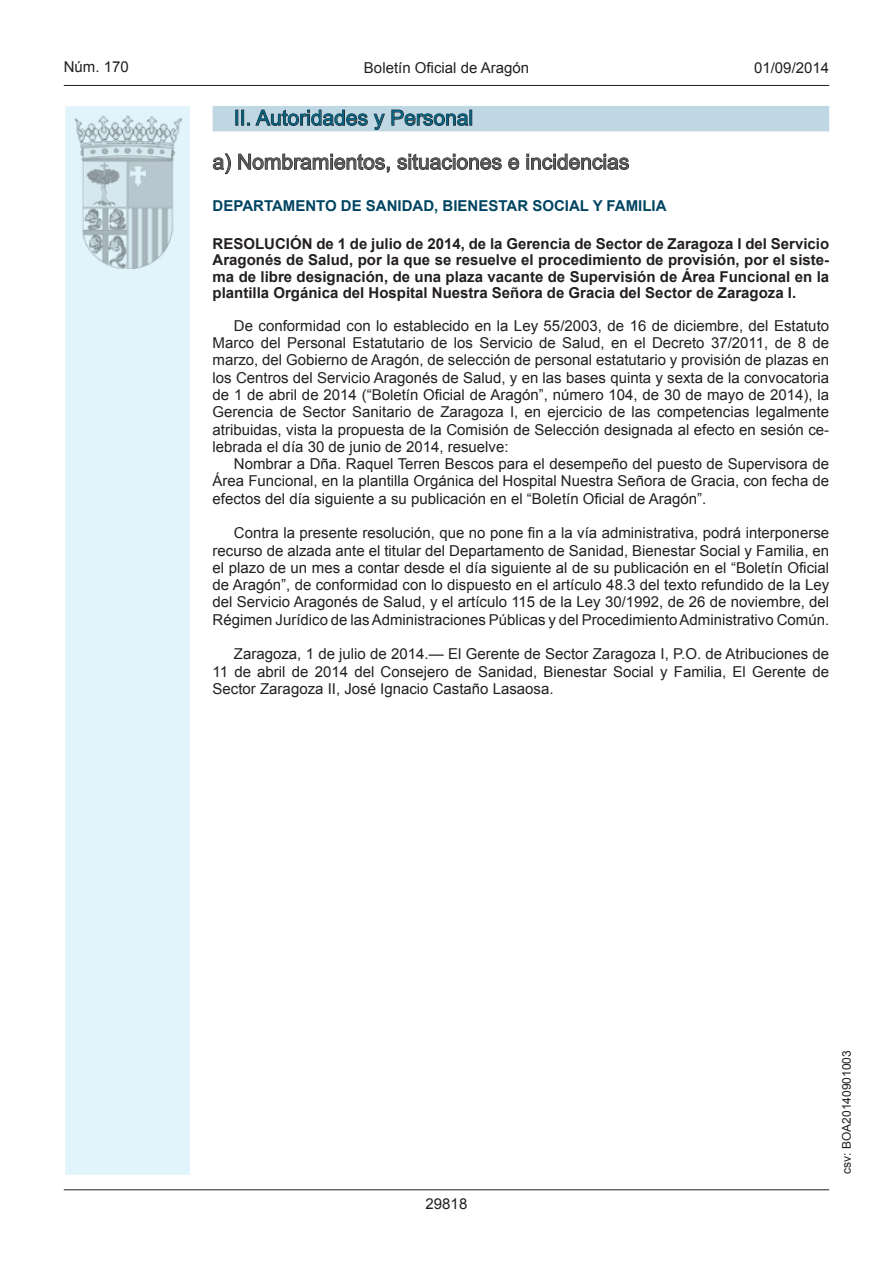
<style>
.page{position:relative;width:893px;height:1263px;background:#fff}
.page>*{position:absolute;margin:0;border:0;box-sizing:border-box;transform-origin:0 0}
.t1{font:21px "Arial";color:#57585a}
.t2{font:21px "Arial";color:#006180}
.t3{font:15px/17.2px "Arial";color:#231f20;text-align:justify}
.t4{font:700 15px/16.5px "Arial";color:#231f20;text-align:justify}
.t5{font:700 15px "Arial";color:#004462}
.t6{font:12px "Arial";color:#231f20}
</style>
<div class="page">
<hr style="left:64px;top:85px;width:765px;height:1px;background:#231f20">
<div style="left:64px;top:105px;width:127px;height:1071px;background:#e1f4fc;border:2px solid #fff"></div>
<img style="left:75px;top:115px;width:106px;height:153px">
<hr style="left:64px;top:1189px;width:765px;height:1px;background:#231f20">
<div style="left:213px;top:106px;width:616px;height:25px;background:#bfd6e3"></div>
<svg style="left:236px;top:109px;width:132px;height:17px"></svg>
<svg style="left:374px;top:114px;width:11px;height:16px"></svg>
<svg style="left:391px;top:109px;width:81px;height:17px"></svg>
<svg style="left:213px;top:153px;width:18px;height:21px"></svg>
<svg style="left:238px;top:153px;width:152px;height:20px"></svg>
<svg style="left:397px;top:154px;width:105px;height:16px"></svg>
<svg style="left:508px;top:157px;width:11px;height:13px"></svg>
<svg style="left:527px;top:153px;width:102px;height:17px"></svg>
<p class="t3" style="left:64px;top:59px;width:67px">Núm. 170</p>
<p class="t3" style="left:364px;top:59px;width:167px">Boletín Oficial de Aragón</p>
<p class="t3" style="left:754px;top:59px;width:77px">01/09/2014</p>
<h1 class="t2" style="left:234px;top:104px;width:241px">II. Autoridades y Personal</h1>
<h1 class="t1" style="left:213px;top:148px;width:418px">a) Nombramientos, situaciones e incidencias</h1>
<p class="t5" style="left:213px;top:196px;width:455px">DEPARTAMENTO DE SANIDAD, BIENESTAR SOCIAL Y FAMILIA</p>
<p class="t4" style="left:213px;top:236px;width:618px">RESOLUCIÓN de 1 de julio de 2014, de la Gerencia de Sector de Zaragoza I del Servicio Aragonés de Salud, por la que se resuelve el procedimiento de provisión, por el siste&shy;ma de libre designación, de una plaza vacante de Supervisión de Área Funcional en la plantilla Orgánica del Hospital Nuestra Señora de Gracia del Sector de Zaragoza I.</p>
<p class="t3" style="left:213px;top:317px;width:618px;text-indent:21px">De conformidad con lo establecido en la Ley 55/2003, de 16 de diciembre, del Estatuto Marco del Personal Estatutario de los Servicio de Salud, en el Decreto 37/2011, de 8 de marzo, del Gobierno de Aragón, de selección de personal estatutario y provisión de plazas en los Centros del Servicio Aragonés de Salud, y en las bases quinta y sexta de la convocatoria de 1 de abril de 2014 (“Boletín Oficial de Aragón”, número 104, de 30 de mayo de 2014), la Gerencia de Sector Sanitario de Zaragoza I, en ejercicio de las competencias legalmente atribuidas, vista la propuesta de la Comisión de Selección designada al efecto en sesión ce&shy;lebrada el día 30 de junio de 2014, resuelve:</p>
<p class="t3" style="left:213px;top:455px;width:618px;text-indent:21px">Nombrar a Dña. Raquel Terren Bescos para el desempeño del puesto de Supervisora de Área Funcional, en la plantilla Orgánica del Hospital Nuestra Señora de Gracia, con fecha de efectos del día siguiente a su publicación en el “Boletín Oficial de Aragón”.</p>
<p class="t3" style="left:213px;top:524px;width:618px;text-indent:21px">Contra la presente resolución, que no pone fin a la vía administrativa, podrá interponerse recurso de alzada ante el titular del Departamento de Sanidad, Bienestar Social y Familia, en el plazo de un mes a contar desde el día siguiente al de su publicación en el “Boletín Oficial de Aragón”, de conformidad con lo dispuesto en el artículo 48.3 del texto refundido de la Ley del Servicio Aragonés de Salud, y el artículo 115 de la Ley 30/1992, de 26 de noviembre, del Régimen Jurídico de las Administraciones Públicas y del Procedimiento Administrativo Común.</p>
<p class="t3" style="left:213px;top:645px;width:618px;text-indent:21px">Zaragoza, 1 de julio de 2014.— El Gerente de Sector Zaragoza I, P.O. de Atribuciones de 11 de abril de 2014 del Consejero de Sanidad, Bienestar Social y Familia, El Gerente de Sector Zaragoza II, José Ignacio Castaño Lasaosa.</p>
<p class="t3" style="left:426px;top:1195px;width:43px">29818</p>
<p class="t6" style="left:839px;top:1174px;width:125px;rotate:-90deg">csv: BOA20140901003</p>
</div>
